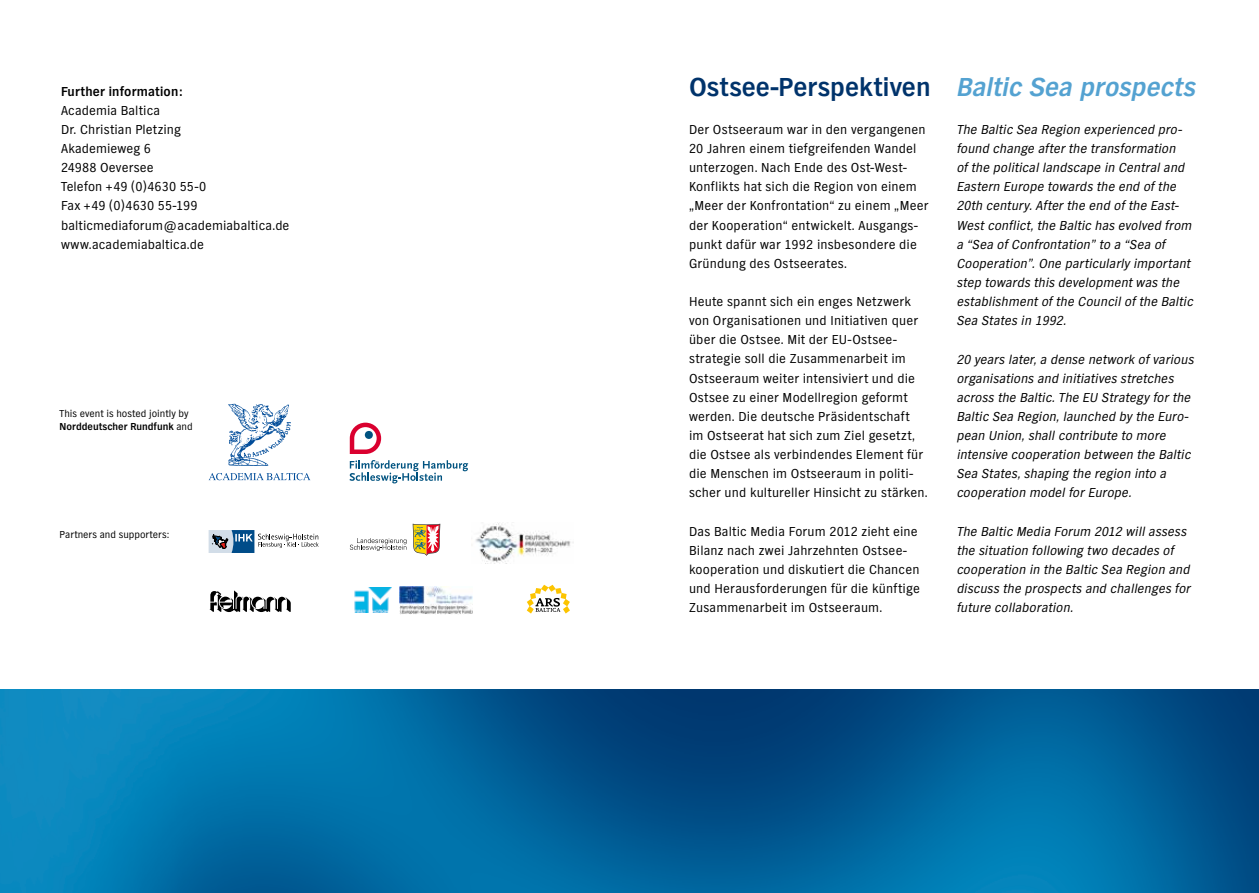
<style>
.page{position:relative;width:1259px;height:893px;background:#fff}
.page>*{position:absolute;margin:0;border:0;box-sizing:border-box;transform-origin:0 0}
.t1{font:700 27px "NDR Sans";color:#00336b}
.t2{font:13.5px/19.2px "NDR Sans";letter-spacing:.015em;color:#000}
.t3{font:italic 13.5px/19.2px "NDR Sans";letter-spacing:.01em;color:#000}
.t4{font:700 13.5px "NDR Sans";letter-spacing:.01em;color:#000}
.t5{font:10.5px/12.8px "NDR Sans";color:#000}
.s1{font-weight:700}
.s2{font-style:italic;color:#54a2d1}
</style>
<div class="page">
<img style="left:0;top:690px;width:1258px;height:203px">
<svg style="left:228px;top:404px;width:63px;height:62px"></svg>
<svg style="left:209px;top:473px;width:101px;height:7px"></svg>
<svg style="left:350px;top:423px;width:31px;height:31px"></svg>
<svg style="left:349px;top:460px;width:119px;height:23px"></svg>
<svg style="left:527px;top:585px;width:43px;height:29px"></svg>
<svg style="left:209px;top:590px;width:82px;height:22px"></svg>
<svg style="left:209px;top:530px;width:110px;height:23px"></svg>
<img style="left:475px;top:522px;width:98px;height:42px">
<img style="left:354px;top:587px;width:37px;height:25px">
<img style="left:399px;top:586px;width:73px;height:28px">
<svg style="left:413px;top:524px;width:27px;height:32px"></svg>
<svg style="left:350px;top:538px;width:56px;height:13px"></svg>
<p class="t4" style="left:61px;top:84px;width:123px">Further information:</p>
<p class="t2" style="left:61px;top:101px;width:230px">Academia Baltica<br>Dr. Christian Pletzing<br>Akademieweg 6<br>24988 Oeversee<br>Telefon +49 (0)4630 55-0<br>Fax +49 (0)4630 55-199 balticmediaforum@academiabaltica.de www.academiabaltica.de</p>
<p class="t5" style="left:60px;top:407px;width:135px">This event is hosted jointly by<br><span class="s1">Norddeutscher Rundfunk</span> and</p>
<p class="t5" style="left:60px;top:528px;width:111px">Partners and supporters:</p>
<h1 class="t1" style="left:689px;top:72px;width:509px">Ostsee-Perspektiven <span class="s2">Baltic Sea prospects</span></h1>
<p class="t2" style="left:689px;top:120px;width:241px">Der Ostseeraum war in den vergangenen 20 Jahren einem tiefgreifenden Wandel unterzogen. Nach Ende des Ost-West-Konflikts hat sich die Region von einem „Meer der Konfrontation“ zu einem „Meer der Kooperation“ entwickelt. Ausgangs&shy;punkt dafür war 1992 insbesondere die Gründung des Ostseerates.</p>
<p class="t2" style="left:689px;top:292px;width:240px">Heute spannt sich ein enges Netzwerk von Organisationen und Initiativen quer über die Ostsee. Mit der EU-Ostsee&shy;strategie soll die Zusammenarbeit im Ostseeraum weiter intensiviert und die Ostsee zu einer Modellregion geformt werden. Die deutsche Präsidentschaft<br>im Ostseerat hat sich zum Ziel gesetzt, die Ostsee als verbindendes Element für die Menschen im Ostseeraum in politi&shy;scher und kultureller Hinsicht zu stärken.</p>
<p class="t2" style="left:689px;top:521px;width:232px">Das Baltic Media Forum 2012 zieht eine Bilanz nach zwei Jahrzehnten Ostsee&shy;kooperation und diskutiert die Chancen und Herausforderungen für die künftige Zusammenarbeit im Ostseeraum.</p>
<p class="t3" style="left:957px;top:120px;width:238px">The Baltic Sea Region experienced pro&shy;found change after the transformation<br>of the political landscape in Central and Eastern Europe towards the end of the 20th century. After the end of the East-West conflict, the Baltic has evolved from a “Sea of Confrontation” to a “Sea of Cooperation”. One particularly important step towards this development was the establishment of the Council of the Baltic Sea States in 1992.</p>
<p class="t3" style="left:957px;top:349px;width:239px">20 years later, a dense network of various organisations and initiatives stretches across the Baltic. The EU Strategy for the Baltic Sea Region, launched by the Euro&shy;pean Union, shall contribute to more intensive cooperation between the Baltic Sea States, shaping the region into a cooperation model for Europe.</p>
<p class="t3" style="left:957px;top:521px;width:235px">The Baltic Media Forum 2012 will assess the situation following two decades of cooperation in the Baltic Sea Region and discuss the prospects and challenges for future collaboration.</p>
</div>
